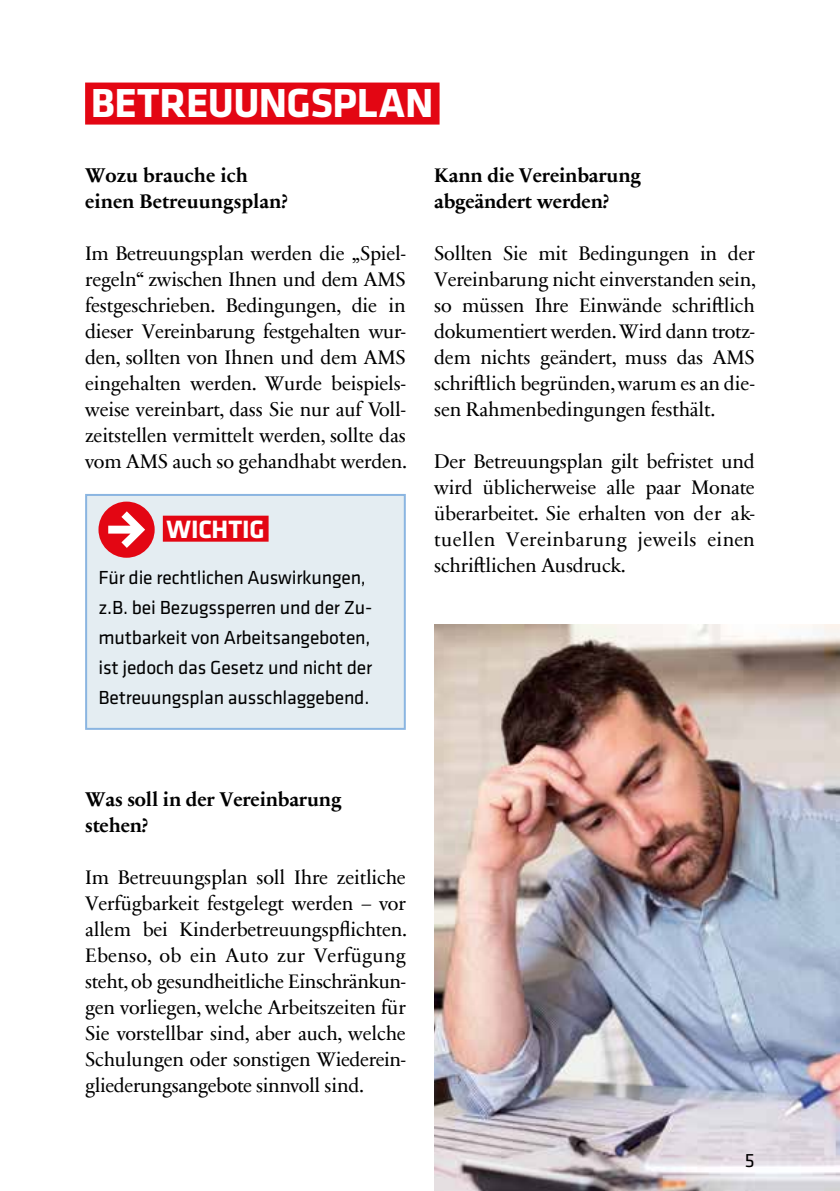
<style>
.page{position:relative;width:840px;height:1191px;background:#fff}
.page>*{position:absolute;margin:0;border:0;box-sizing:border-box;transform-origin:0 0}
.t1{font:700 42px "Klavika Basic";letter-spacing:-.01em;color:#fff}
.t2{font:700 26px "Klavika Basic";letter-spacing:-.005em;color:#fff}
.t3{font:20px/26px "Sabon Next Com";letter-spacing:-.01em;color:#000;text-align:justify}
.t4{font:700 20px/26px "Sabon Next Com";letter-spacing:-.01em;color:#000}
.t5{font:20px "Klavika Basic";color:#000}
.t6{font:19.6px/30px "Klavika Basic";letter-spacing:-.01em;color:#000}
</style>
<div class="page">
<div style="left:85px;top:83px;width:354px;height:42px;background:#e30613"></div>
<div style="left:86px;top:495px;width:318px;height:234px;background:#e4edf2"></div>
<div style="left:163px;top:515px;width:105px;height:26px;background:#e30613"></div>
<div style="left:85px;top:494px;width:320px;height:236px;border:2px solid #8ab5e1"></div>
<div style="left:98px;top:501px;width:57px;height:57px;background:#e30613;border-radius:50%"></div>
<svg style="left:108px;top:511px;width:37px;height:37px"></svg>
<img style="left:434px;top:624px;width:405px;height:567px">
<h1 class="t1" style="left:91px;top:72px;width:344px">BETREUUNGSPLAN</h1>
<p class="t4" style="left:85px;top:161px;width:204px">Wozu brauche ich einen Betreuungsplan?</p>
<p class="t3" style="left:85px;top:239px;width:323px">Im Betreuungsplan werden die „Spiel&shy;regeln“ zwischen Ihnen und dem AMS festgeschrieben. Bedingungen, die in dieser Vereinbarung festgehalten wur&shy;den, sollten von Ihnen und dem AMS eingehalten werden. Wurde beispiels&shy;weise vereinbart, dass Sie nur auf Voll&shy;zeitstellen vermittelt werden, sollte das vom AMS auch so gehandhabt werden.</p>
<h2 class="t2" style="left:166px;top:510px;width:99px">WICHTIG</h2>
<p class="t6" style="left:98px;top:562px;width:275px">Für die rechtlichen Auswirkungen, z.B. bei Bezugssperren und der Zu&shy;mutbarkeit von Arbeitsangeboten, ist jedoch das Gesetz und nicht der Betreuungsplan ausschlaggebend.</p>
<p class="t4" style="left:434px;top:161px;width:208px">Kann die Vereinbarung abgeändert werden?</p>
<p class="t3" style="left:434px;top:239px;width:323px">Sollten Sie mit Bedingungen in der Vereinbarung nicht einverstanden sein, so müssen Ihre Einwände schriftlich dokumentiert werden. Wird dann trotz&shy;dem nichts geändert, muss das AMS schriftlich begründen, warum es an die&shy;sen Rahmenbedingungen festhält.</p>
<p class="t3" style="left:434px;top:447px;width:322px">Der Betreuungsplan gilt befristet und wird üblicherweise alle paar Monate überarbeitet. Sie erhalten von der ak&shy;tuellen Vereinbarung jeweils einen schriftlichen Ausdruck.</p>
<p class="t4" style="left:85px;top:785px;width:258px">Was soll in der Vereinbarung stehen?</p>
<p class="t3" style="left:85px;top:863px;width:323px">Im Betreuungsplan soll Ihre zeitliche Verfügbarkeit festgelegt werden – vor allem bei Kinderbetreuungspflichten.<br>Ebenso, ob ein Auto zur Verfügung steht, ob gesundheitliche Einschränkun&shy;gen vorliegen, welche Arbeitszeiten für Sie vorstellbar sind, aber auch, welche Schulungen oder sonstigen Wiederein&shy;gliederungsangebote sinnvoll sind.</p>
<p class="t5" style="left:744px;top:1147px;width:11px">5</p>
</div>
